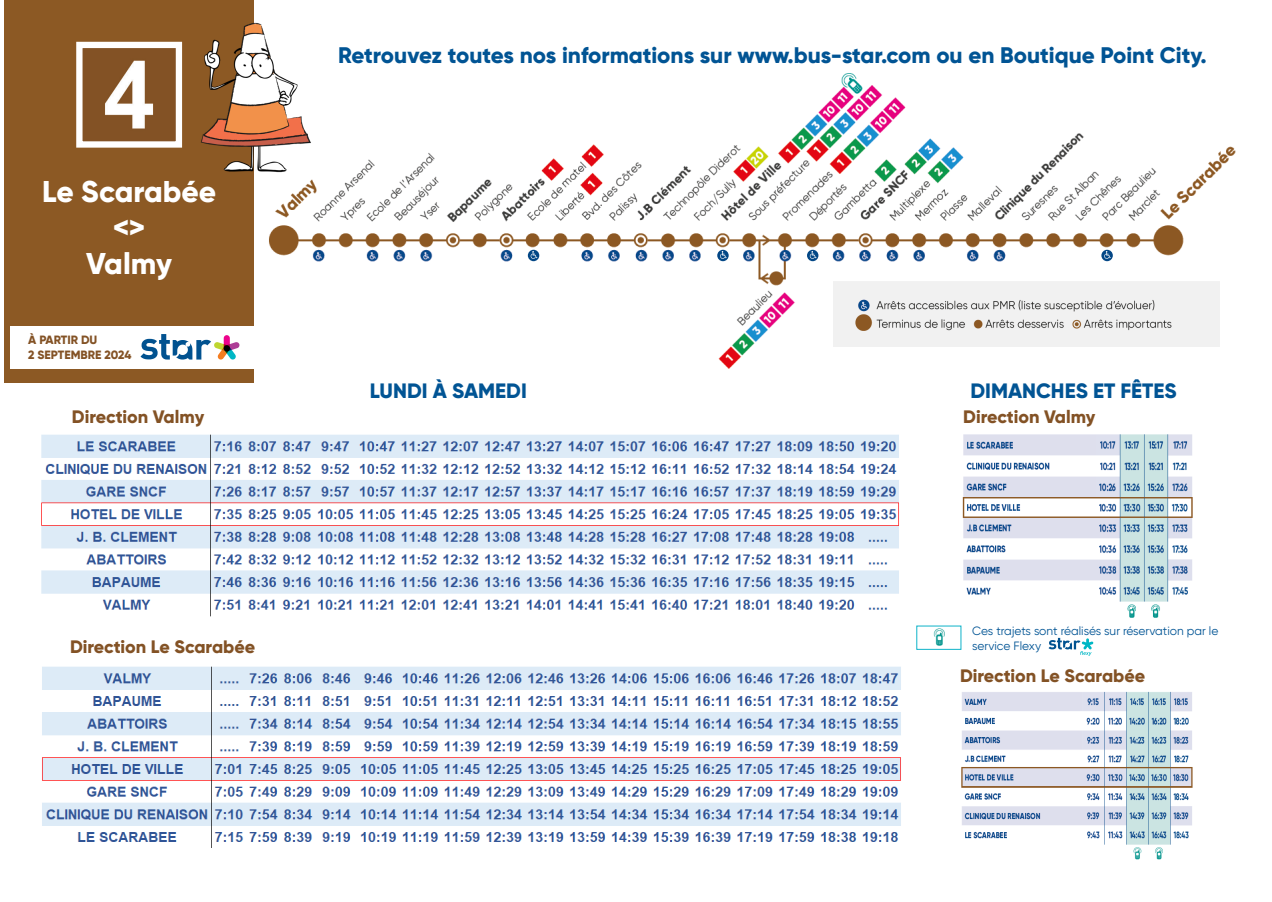
<style>
.page{position:relative;width:1272px;height:902px;background:#fff}
.page>*{position:absolute;margin:0;border:0;box-sizing:border-box;transform-origin:0 0}
.t1{font:800 30px "Gilroy";color:#fff}
.t2{font:800 22.5px "Gilroy";color:#015494}
.t3{font:800 20.7px "Gilroy";color:#015494}
.t4{font:800 18px "Gilroy";color:#835225}
.t5{font:12px/14.4px "Gilroy";color:#015494}
.t6{font:800 12px "Gilroy";color:#835225}
</style>
<div class="page">
<img style="left:269px;top:73px;width:967px;height:296px">
<div style="left:251px;top:41px;width:263px;height:65px;background:#fff"></div>
<div style="left:212px;top:317px;width:485px;height:65px;background:#fff"></div>
<div style="left:4px;top:0;width:250px;height:382px;background:#8c5924"></div>
<img style="left:103px;top:59px;width:51px;height:72px">
<div style="left:76px;top:42px;width:106px;height:106px;border:6px solid #fff"></div>
<img style="left:833px;top:281px;width:386px;height:66px">
<div style="left:10px;top:326px;width:243px;height:42px;background:#fff"></div>
<svg style="left:140px;top:334px;width:100px;height:26px"></svg>
<img style="left:176px;top:22px;width:160px;height:155px">
<img style="left:961px;top:691px;width:232px;height:169px">
<img style="left:962px;top:434px;width:231px;height:184px">
<img style="left:933px;top:628px;width:12px;height:18px">
<svg style="left:1048px;top:637px;width:45px;height:18px"></svg>
<div style="left:528px;top:250px;width:11px;height:11px;background:#034786;border-radius:50%"></div>
<svg style="left:530px;top:251px;width:7px;height:8px"></svg>
<svg style="left:717px;top:250px;width:11px;height:11px"></svg>
<svg style="left:720px;top:251px;width:6px;height:8px"></svg>
<div style="left:807px;top:250px;width:11px;height:11px;background:#034786;border-radius:50%"></div>
<svg style="left:809px;top:251px;width:7px;height:8px"></svg>
<svg style="left:1101px;top:250px;width:11px;height:11px"></svg>
<svg style="left:1104px;top:251px;width:6px;height:8px"></svg>
<img style="left:41px;top:434px;width:858px;height:183px">
<img style="left:42px;top:666px;width:859px;height:181px">
<p class="t1" style="left:42px;top:172px;width:175px">Le Scarabée</p>
<p class="t1" style="left:113px;top:208px;width:33px">&lt;&gt;</p>
<p class="t1" style="left:86px;top:244px;width:87px">Valmy</p>
<p class="t6" style="left:28px;top:332px;width:71px">À PARTIR DU</p>
<p class="t6" style="left:28px;top:347px;width:105px">2 SEPTEMBRE 2024</p>
<p class="t4" style="left:72px;top:405px;width:134px">Direction Valmy</p>
<p class="t4" style="left:70px;top:635px;width:187px">Direction Le Scarabée</p>
<p class="t2" style="left:338px;top:41px;width:870px">Retrouvez toutes nos informations sur www.bus-star.com ou en Boutique Point City.</p>
<p class="t3" style="left:370px;top:378px;width:158px">LUNDI À SAMEDI</p>
<p class="t3" style="left:970px;top:378px;width:208px">DIMANCHES ET FÊTES</p>
<p class="t4" style="left:963px;top:405px;width:134px">Direction Valmy</p>
<p class="t5" style="left:972px;top:623px;width:247px">Ces trajets sont réalisés sur réservation par le service Flexy</p>
<p class="t4" style="left:960px;top:663px;width:187px">Direction Le Scarabée</p>
</div>
